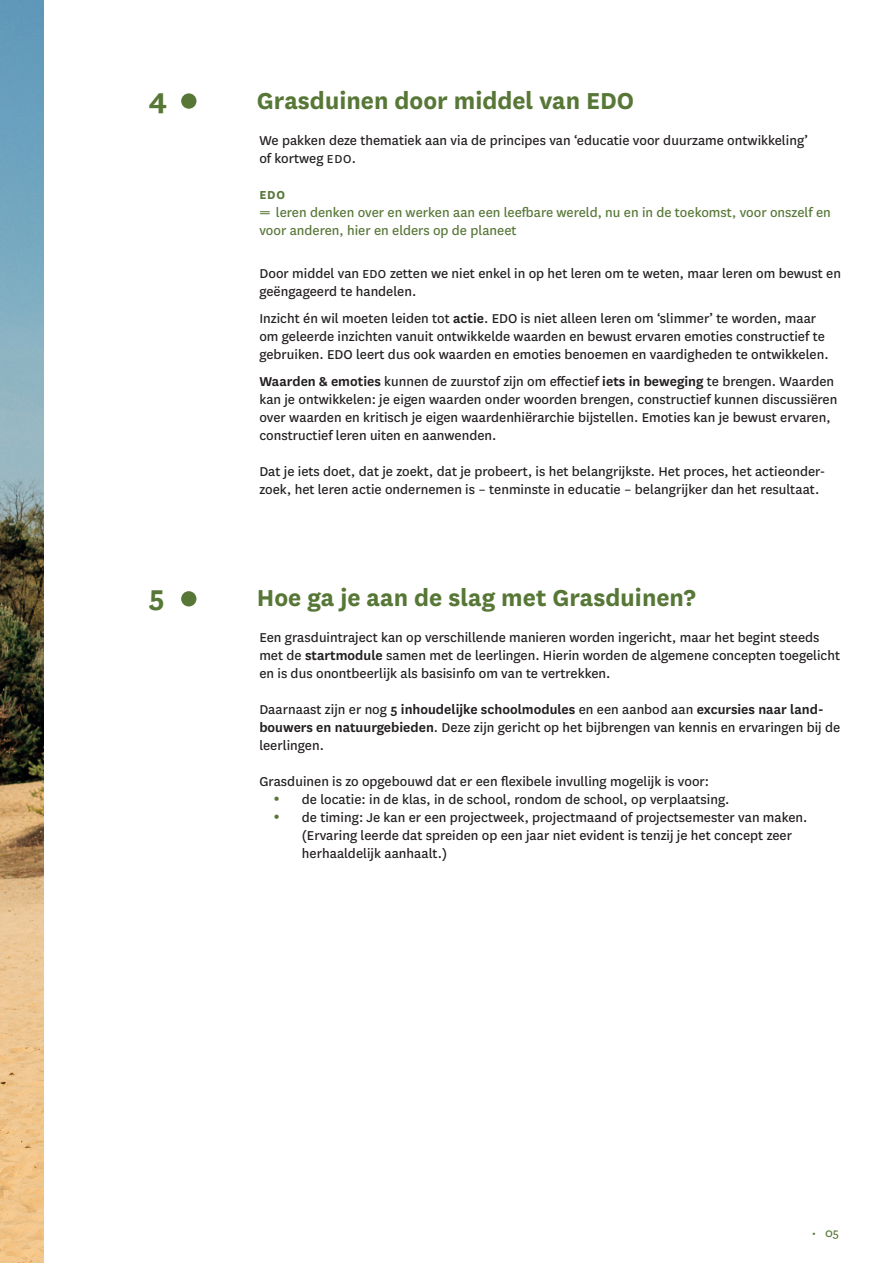
<style>
.page{position:relative;width:893px;height:1263px;background:#fff}
.page>*{position:absolute;margin:0;border:0;box-sizing:border-box;transform-origin:0 0}
.t1{font:700 32.7px "National";color:#577737}
.t2{font:700 27px "National";color:#577737}
.t3{font:700 18px/18px "National";color:#577737}
.t4{font:15px/18px "National";color:#231f20}
.t5{font:15px/18px "National";color:#577737}
.t6{font:700 13.5px "National";color:#577737}
.t7{font:13.5px "National";color:#577737}
.t8{font:700 13.5px "National";color:#577737;scale:1.75 1}
.s1{font-size:13.5px}
.s2{font-weight:600}
</style>
<div class="page">
<img style="left:0;top:0;width:43px;height:1263px">
<div style="left:181px;top:591px;width:15px;height:15px;background:#577737;border-radius:50%"></div>
<div style="left:181px;top:93px;width:15px;height:16px;background:#577737;border-radius:50%"></div>
<h1 class="t1" style="left:149px;top:76px;width:20px">4</h1>
<h2 class="t2" style="left:257px;top:81px;width:379px">Grasduinen door middel van EDO</h2>
<p class="t4" style="left:259px;top:130px;width:550px">We pakken deze thematiek aan via de principes van ‘educatie voor duurzame ontwikkeling’ of kortweg <span class="s1">EDO</span>.</p>
<p class="t6" style="left:259px;top:185px;width:27px">EDO</p>
<p class="t5" style="left:259px;top:202px;width:573px;text-indent:17px">leren denken over en werken aan een leefbare wereld, nu en in de toekomst, voor onszelf en voor anderen, hier en elders op de planeet</p>
<p class="t4" style="left:259px;top:264px;width:583px">Door middel van <span class="s1">EDO</span> zetten we niet enkel in op het leren om te weten, maar leren om bewust en geëngageerd te handelen.</p>
<p class="t4" style="left:259px;top:309px;width:571px">Inzicht én wil moeten leiden tot <span class="s2">actie</span>. EDO is niet alleen leren om ‘slimmer’ te worden, maar om geleerde inzichten vanuit ontwikkelde waarden en bewust ervaren emoties constructief te gebruiken. EDO leert dus ook waarden en emoties benoemen en vaardigheden te ontwikkelen.</p>
<p class="t4" style="left:259px;top:372px;width:579px"><span class="s2">Waarden &amp; emoties</span> kunnen de zuurstof zijn om effectief <span class="s2">iets in beweging</span> te brengen. Waarden kan je ontwikkelen: je eigen waarden onder woorden brengen, constructief kunnen discussiëren over waarden en kritisch je eigen waardenhiërarchie bijstellen. Emoties kan je bewust ervaren, constructief leren uiten en aanwenden.</p>
<p class="t4" style="left:259px;top:462px;width:568px">Dat je iets doet, dat je zoekt, dat je probeert, is het belangrijkste. Het proces, het actieonder&shy;zoek, het leren actie ondernemen is – tenminste in educatie – belangrijker dan het resultaat.</p>
<p class="t8" style="left:259px;top:202px;width:8px">=</p>
<h1 class="t1" style="left:149px;top:572px;width:18px">5</h1>
<h2 class="t2" style="left:257px;top:578px;width:440px">Hoe ga je aan de slag met Grasduinen?</h2>
<p class="t4" style="left:259px;top:627px;width:582px">Een grasduintraject kan op verschillende manieren worden ingericht, maar het begint steeds met de <span class="s2">startmodule</span> samen met de leerlingen. Hierin worden de algemene concepten toegelicht en is dus onontbeerlijk als basisinfo om van te vertrekken.</p>
<p class="t4" style="left:259px;top:699px;width:582px">Daarnaast zijn er nog <span class="s2">5 inhoudelijke schoolmodules</span> en een aanbod aan <span class="s2">excursies naar land&shy;bouwers en natuurgebieden</span>. Deze zijn gericht op het bijbrengen van kennis en ervaringen bij de leerlingen.</p>
<p class="t4" style="left:302px;top:771px;width:507px;text-indent:-43px">Grasduinen is zo opgebouwd dat er een flexibele invulling mogelijk is voor:<br>de locatie: in de klas, in de school, rondom de school, op verplaatsing.<br>de timing: Je kan er een projectweek, projectmaand of projectsemester van maken. (Ervaring leerde dat spreiden op een jaar niet evident is tenzij je het concept zeer herhaaldelijk aanhaalt.)</p>
<p class="t3" style="left:274px;top:789px;width:8px">• •</p>
<p class="t7" style="left:812px;top:1224px;width:29px">• 05</p>
</div>
